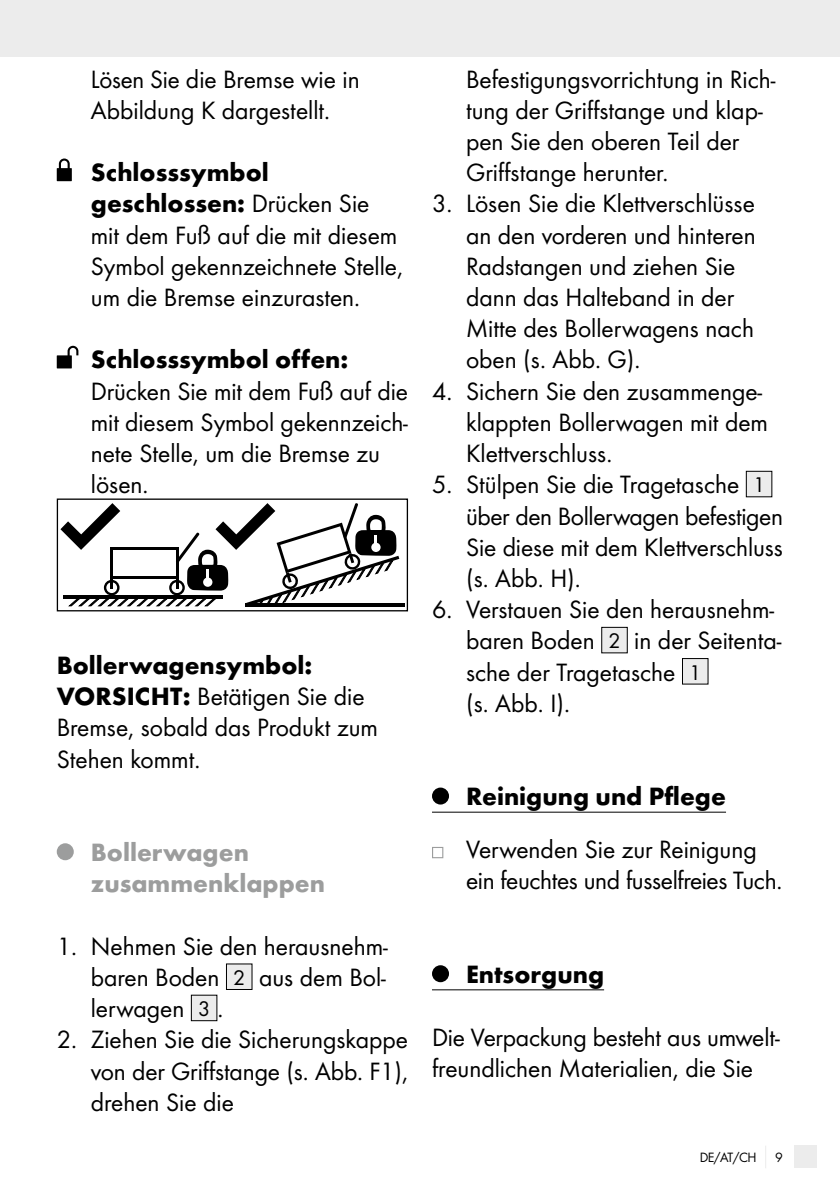
<style>
.page{position:relative;width:840px;height:1191px;background:#fff}
.page>*{position:absolute;margin:0;border:0;box-sizing:border-box;transform-origin:0 0}
.t1{font:26px/31.2px "Futura Boo";color:#000}
.t2{font:700 26px/31.2px "Futura";color:#000}
.t3{font:700 26px/31.2px "Futura";color:#9c9d9d}
.t4{font:14px "Futura Boo";color:#000}
.s1{font-family:"Futura Boo";font-weight:400}
.s2{font-family:"Futura";font-weight:700}
.s3{font-size:22px}
</style>
<div class="page">
<div style="left:0;top:0;width:839px;height:57px;background:#ececec"></div>
<div style="left:794px;top:1145px;width:22px;height:23px;background:#ececec"></div>
<svg style="left:57px;top:158px;width:15px;height:23px"></svg>
<svg style="left:57px;top:346px;width:21px;height:22px"></svg>
<hr style="left:245px;top:603px;width:159px;height:3px;background:#000">
<div style="left:57px;top:498px;width:351px;height:113px;border:1px solid #000"></div>
<svg style="left:60px;top:503px;width:339px;height:104px"></svg>
<div style="left:57px;top:843px;width:17px;height:17px;background:#9c9d9d;border-radius:50%"></div>
<div style="left:226px;top:964px;width:26px;height:25px;background:#ececec"></div>
<div style="left:226px;top:963px;width:26px;height:27px;border:1px solid #000"></div>
<div style="left:191px;top:995px;width:26px;height:25px;background:#ececec"></div>
<div style="left:191px;top:994px;width:26px;height:27px;border:1px solid #000"></div>
<hr style="left:432px;top:811px;width:293px;height:1px;background:#000">
<hr style="left:432px;top:989px;width:171px;height:1px;background:#000">
<div style="left:745px;top:471px;width:26px;height:26px;background:#ececec"></div>
<div style="left:745px;top:471px;width:26px;height:26px;border:1px solid #000"></div>
<div style="left:601px;top:627px;width:26px;height:26px;background:#ececec"></div>
<div style="left:601px;top:627px;width:26px;height:26px;border:1px solid #000"></div>
<div style="left:682px;top:658px;width:25px;height:26px;background:#ececec"></div>
<div style="left:681px;top:658px;width:27px;height:26px;border:1px solid #000"></div>
<div style="left:432px;top:787px;width:17px;height:17px;background:#000;border-radius:50%"></div>
<svg style="left:432px;top:847px;width:11px;height:11px"></svg>
<div style="left:432px;top:965px;width:17px;height:17px;background:#000;border-radius:50%"></div>
<p class="t1" style="left:91px;top:63px;width:270px">Lösen Sie die Bremse wie in<br>Abbildung K dargestellt.</p>
<p class="t2" style="left:91px;top:156px;width:280px">Schlosssymbol geschlossen: <span class="s1">Drücken Sie</span></p>
<p class="t1" style="left:91px;top:219px;width:313px">mit dem Fuß auf die mit diesem<br>Symbol gekennzeichnete Stelle, um die Bremse einzurasten.</p>
<p class="t2" style="left:91px;top:344px;width:259px">Schlosssymbol offen:</p>
<p class="t1" style="left:91px;top:375px;width:318px">Drücken Sie mit dem Fuß auf die mit diesem Symbol gekennzeich&shy;nete Stelle, um die Bremse zu lösen.</p>
<p class="t2" style="left:57px;top:649px;width:257px">Bollerwagensymbol:</p>
<p class="t1" style="left:57px;top:680px;width:323px"><span class="s2">VORSICHT:</span> Betätigen Sie die<br>Bremse, sobald das Produkt zum<br>Stehen kommt.</p>
<p class="t3" style="left:91px;top:836px;width:236px">Bollerwagen zusammenklappen</p>
<p class="t1" style="left:91px;top:930px;width:298px;text-align:justify;text-indent:-34px">1. Nehmen Sie den herausnehm&shy;baren Boden <span class="s3">2</span> aus dem Bol&shy;lerwagen <span class="s3">3</span> .</p>
<p class="t1" style="left:91px;top:1024px;width:318px;text-align:justify;text-indent:-34px">2. Ziehen Sie die Sicherungskappe von der Griffstange (s. Abb. F1), drehen Sie die</p>
<p class="t1" style="left:466px;top:63px;width:311px">Befestigungsvorrichtung in Rich&shy;tung der Griffstange und klap&shy;pen Sie den oberen Teil der<br>Griffstange herunter.</p>
<p class="t1" style="left:466px;top:188px;width:291px;text-indent:-34px">3. Lösen Sie die Klettverschlüsse an den vorderen und hinteren<br>Radstangen und ziehen Sie dann das Halteband in der<br>Mitte des Bollerwagens nach oben (s. Abb. G).</p>
<p class="t1" style="left:466px;top:375px;width:303px;text-indent:-34px">4. Sichern Sie den zusammenge&shy;klappten Bollerwagen mit dem<br>Klettverschluss.</p>
<p class="t1" style="left:466px;top:469px;width:318px;text-indent:-34px">5. Stülpen Sie die Tragetasche <span class="s3">1 </span>über den Bollerwagen befestigen<br>Sie diese mit dem Klettverschluss (s. Abb. H).</p>
<p class="t1" style="left:466px;top:594px;width:317px;text-indent:-34px">6. Verstauen Sie den herausnehm&shy;baren Boden <span class="s3">2</span> in der Seitenta&shy;sche der Tragetasche <span class="s3">1<br></span>(s. Abb. I).</p>
<p class="t2" style="left:466px;top:780px;width:261px">Reinigung und Pflege</p>
<p class="t1" style="left:466px;top:834px;width:317px">Verwenden Sie zur Reinigung ein feuchtes und fusselfreies Tuch.</p>
<p class="t2" style="left:466px;top:958px;width:139px">Entsorgung</p>
<p class="t1" style="left:432px;top:1021px;width:349px">Die Verpackung besteht aus umwelt&shy;freundlichen Materialien, die Sie</p>
<p class="t4" style="left:699px;top:1149px;width:58px">DE/AT/CH</p>
<p class="t4" style="left:774px;top:1149px;width:9px">9</p>
</div>
